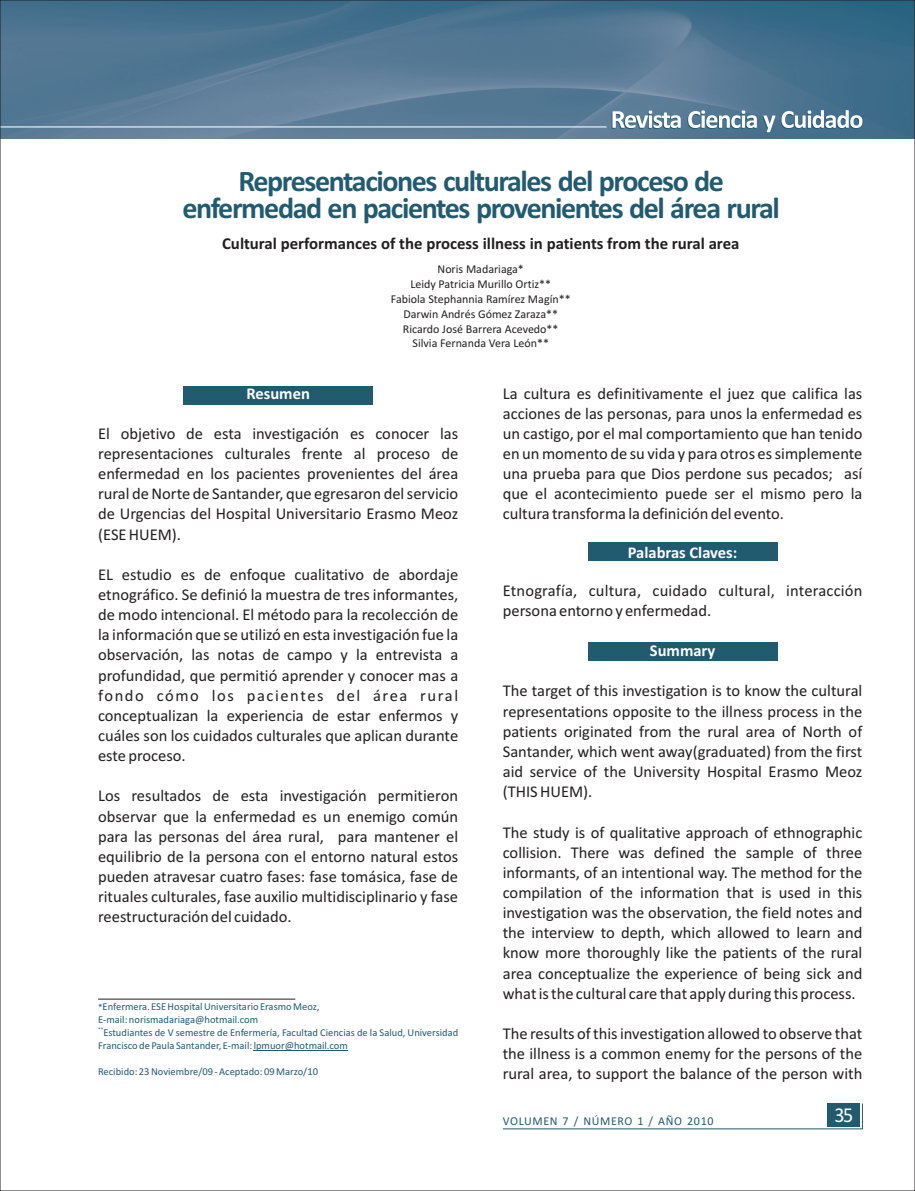
<style>
.page{position:relative;width:915px;height:1191px;background:#fff}
.page>*{position:absolute;margin:0;border:0;box-sizing:border-box;transform-origin:0 0}
.t1{font:700 30px/26.5px "Calibri";letter-spacing:-.045em;color:#225b70;text-align:center}
.t2{font:21.3px "Calibri";color:#fff;scale:.94 1}
.t3{font:700 16.8px "Calibri";color:#231f20}
.t4{font:16.5px/20.1px "Calibri";color:#231f20;text-align:justify}
.t5{font:700 16.5px "Calibri";color:#fff}
.t6{font:12px/14.9px "Calibri";color:#231f20;text-align:center}
.t7{font:12px "Calibri";letter-spacing:.055em;color:#225b70}
.t8{font:10.5px/12.8px "Calibri";color:#225b70}
.t9{font:5.25px "Calibri";color:#225b70}
.s1{font-size:9px}
</style>
<div class="page">
<hr style="left:253px;top:1050px;width:95px;height:1px;background:#225b70">
<hr style="left:98px;top:998px;width:197px;height:1px;background:#231f20">
<div style="left:183px;top:386px;width:190px;height:19px;background:#225b70"></div>
<div style="left:587px;top:542px;width:190px;height:19px;background:#225b70"></div>
<div style="left:587px;top:642px;width:190px;height:19px;background:#225b70"></div>
<svg style="left:502px;top:1103px;width:361px;height:26px"></svg>
<img style="left:2px;top:2px;width:910px;height:137px">
<svg style="left:611px;top:110px;width:251px;height:23px"></svg>
<hr style="left:0;top:126px;width:606px;height:1px;background:#fff">
<h1 class="t1" style="left:182px;top:170px;width:598px">Representaciones culturales del proceso de enfermedad en pacientes provenientes del área rural</h1>
<p class="t3" style="left:222px;top:236px;width:518px">Cultural performances of the process illness in patients from the rural area</p>
<p class="t6" style="left:390px;top:263px;width:181px">Noris Madariaga*<br>Leidy Patricia Murillo Ortiz**<br>Fabiola Stephannia Ramírez Magín**<br>Darwin Andrés Gómez Zaraza**<br>Ricardo José Barrera Acevedo**<br>Silvia Fernanda Vera León**</p>
<p class="t5" style="left:246px;top:386px;width:65px">Resumen</p>
<p class="t4" style="left:98px;top:424px;width:361px">El objetivo de esta investigación es conocer las representaciones culturales frente al proceso de enfermedad en los pacientes provenientes del área rural de Norte de Santander, que egresaron del servicio de Urgencias del Hospital Universitario Erasmo Meoz (ESE HUEM).</p>
<p class="t4" style="left:98px;top:565px;width:361px">EL estudio es de enfoque cualitativo de abordaje etnográfico. Se definió la muestra de tres informantes, de modo intencional. El método para la recolección de la información que se utilizó en esta investigación fue la observación, las notas de campo y la entrevista a profundidad, que permitió aprender y conocer mas a fondo cómo los pacientes del área rural conceptualizan la experiencia de estar enfermos y cuáles son los cuidados culturales que aplican durante este proceso.</p>
<p class="t4" style="left:98px;top:787px;width:361px">Los resultados de esta investigación permitieron observar que la enfermedad es un enemigo común para las personas del área rural, para mantener el equilibrio de la persona con el entorno natural estos pueden atravesar cuatro fases: fase tomásica, fase de rituales culturales, fase auxilio multidisciplinario y fase reestructuración del cuidado.</p>
<p class="t8" style="left:98px;top:1001px;width:223px"><span class="s1">*</span>Enfermera. ESE Hospital Universitario Erasmo Meoz,<br>E-mail: norismadariaga@hotmail.com</p>
<p class="t9" style="left:98px;top:1027px;width:7px">**</p>
<p class="t8" style="left:98px;top:1027px;width:361px;text-indent:5px">Estudiantes de V semestre de Enfermería, Facultad Ciencias de la Salud, Universidad<br>Francisco de Paula Santander, E-mail: lpmuor@hotmail.com</p>
<p class="t8" style="left:98px;top:1065px;width:221px">Recibido: 23 Noviembre/09 - Aceptado: 09 Marzo/10</p>
<p class="t4" style="left:502px;top:384px;width:361px">La cultura es definitivamente el juez que califica las acciones de las personas, para unos la enfermedad es un castigo, por el mal comportamiento que han tenido en un momento de su vida y para otros es simplemente una prueba para que Dios perdone sus pecados; así que el acontecimiento puede ser el mismo pero la cultura transforma la definición del evento.</p>
<p class="t5" style="left:627px;top:545px;width:111px">Palabras Claves:</p>
<p class="t4" style="left:502px;top:581px;width:361px">Etnografía, cultura, cuidado cultural, interacción persona entorno y enfermedad.</p>
<p class="t5" style="left:649px;top:644px;width:67px">Summary</p>
<p class="t4" style="left:502px;top:682px;width:361px">The target of this investigation is to know the cultural representations opposite to the illness process in the patients originated from the rural area of North of Santander, which went away(graduated) from the first aid service of the University Hospital Erasmo Meoz (THIS HUEM).</p>
<p class="t4" style="left:502px;top:823px;width:361px">The study is of qualitative approach of ethnographic collision. There was defined the sample of three informants, of an intentional way. The method for the compilation of the information that is used in this investigation was the observation, the field notes and the interview to depth, which allowed to learn and know more thoroughly like the patients of the rural area conceptualize the experience of being sick and what is the cultural care that apply during this process.</p>
<p class="t4" style="left:502px;top:1024px;width:361px">The results of this investigation allowed to observe that the illness is a common enemy for the persons of the rural area, to support the balance of the person with</p>
<p class="t7" style="left:502px;top:1116px;width:212px">VOLUMEN 7 / NÚMERO 1 / AÑO 2010</p>
<p class="t2" style="left:834px;top:1106px;width:22px">35</p>
</div>
